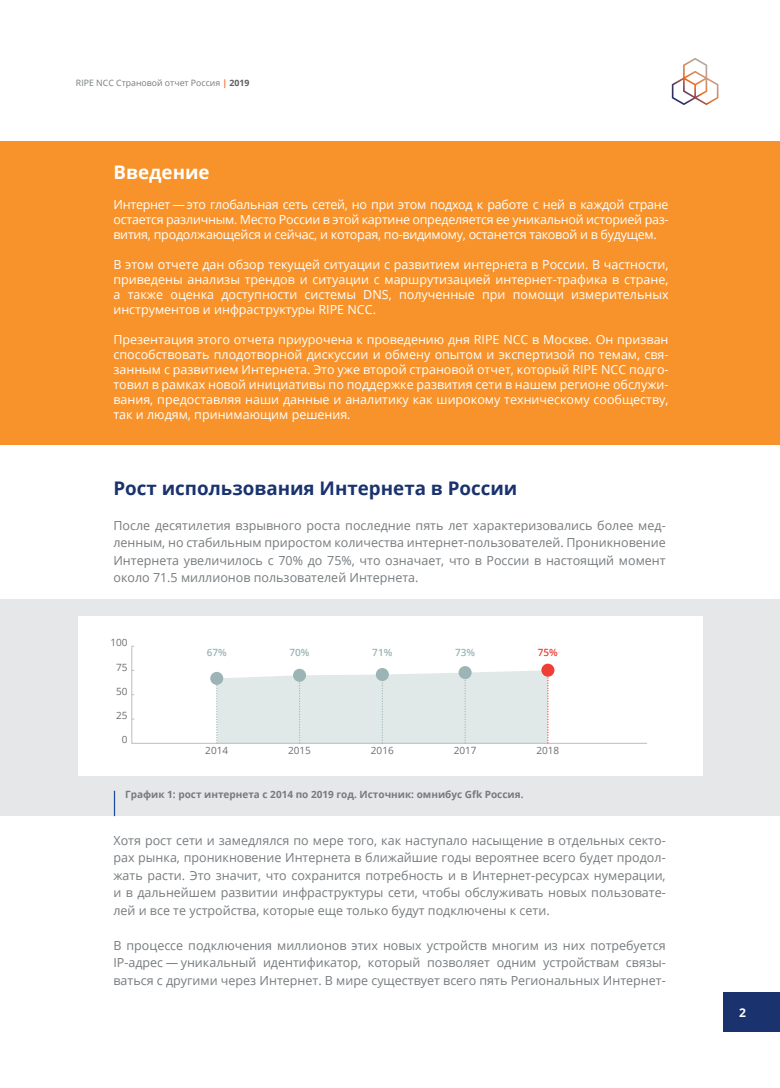
<style>
.page{position:relative;width:780px;height:1088px;background:#fff}
.page>*{position:absolute;margin:0;border:0;box-sizing:border-box;transform-origin:0 0}
.t1{font:700 18.75px "Open Sans";color:#1a336e}
.t2{font:700 18.75px "Open Sans";color:#fff}
.t3{font:12.5px/15px "Open Sans";color:#fff;text-align:justify}
.t4{font:12.5px/17.5px "Open Sans";color:#767b7e;text-align:justify}
.t5{font:700 12.12px "Open Sans";color:#fff}
.t6{font:700 10px "Open Sans";color:#767b7e}
.t7{font:10px "Open Sans";color:#6c6d70}
.t8{font:600 10px "Open Sans";color:#9cb4b5}
.t9{font:600 10px "Open Sans";color:#ee3e35}
.t10{font:8.75px "Open Sans";color:#767b7e}
.s1{font-weight:700;color:#f3712d}
.s2{font-weight:700;color:#5b5f60}
</style>
<div class="page">
<svg style="left:671px;top:58px;width:47px;height:47px"></svg>
<div style="left:723px;top:992px;width:57px;height:39px;background:#1a336e"></div>
<div style="left:0;top:141px;width:780px;height:304px;background:#f7932a"></div>
<div style="left:0;top:599px;width:780px;height:217px;background:#e6e7e9"></div>
<div style="left:78px;top:617px;width:624px;height:159px;background:#fff"></div>
<hr style="left:131px;top:646px;width:1px;height:97px;background:#bcbdc0">
<hr style="left:132px;top:743px;width:515px;height:1px;background:#bcbdc0">
<div style="left:210px;top:672px;width:13px;height:13px;background:#9cb4b5;border-radius:50%"></div>
<svg style="left:376px;top:668px;width:13px;height:13px"></svg>
<svg style="left:458px;top:666px;width:13px;height:13px"></svg>
<svg style="left:216px;top:670px;width:332px;height:74px;background:#e0e7e7"></svg>
<div style="left:541px;top:664px;width:13px;height:13px;background:#ee3e35;border-radius:50%"></div>
<svg style="left:114px;top:791px;width:1px;height:25px"></svg>
<p class="t10" style="left:76px;top:76px;width:175px">RIPE NCC Страновой отчет Россия <span class="s1">|</span> <span class="s2">2019</span></p>
<h1 class="t2" style="left:113px;top:159px;width:98px">Введение</h1>
<p class="t3" style="left:113px;top:197px;width:556px">Интернет — это глобальная сеть сетей, но при этом подход к работе с ней в каждой стране остается различным. Место России в этой картине определяется ее уникальной историей раз&shy;вития, продолжающейся и сейчас, и которая, по-видимому, останется таковой и в будущем.</p>
<p class="t3" style="left:113px;top:257px;width:556px">В этом отчете дан обзор текущей ситуации с развитием интернета в России. В частности, приведены анализы трендов и ситуации с маршрутизацией интернет-трафика в стране, а также оценка доступности системы DNS, полученные при помощи измерительных инструментов и инфраструктуры RIPE NCC.</p>
<p class="t3" style="left:113px;top:332px;width:556px">Презентация этого отчета приурочена к проведению дня RIPE NCC в Москве. Он призван способствовать плодотворной дискуссии и обмену опытом и экспертизой по темам, свя&shy;занным с развитием Интернета. Это уже второй страновой отчет, который RIPE NCC подго&shy;товил в рамках новой инициативы по поддержке развития сети в нашем регионе обслужи&shy;вания, предоставляя наши данные и аналитику как широкому техническому сообществу, так и людям, принимающим решения.</p>
<h1 class="t1" style="left:113px;top:474px;width:405px">Рост использования Интернета в России</h1>
<p class="t4" style="left:113px;top:516px;width:553px">После десятилетия взрывного роста последние пять лет характеризовались более мед&shy;ленным, но стабильным приростом количества интернет-пользователей. Проникновение Интернета увеличилось с 70% до 75%, что означает, что в России в настоящий момент около 71.5 миллионов пользователей Интернета.</p>
<p class="t7" style="left:110px;top:636px;width:19px">100</p>
<p class="t7" style="left:116px;top:660px;width:13px">75</p>
<p class="t7" style="left:116px;top:684px;width:13px">50</p>
<p class="t7" style="left:116px;top:708px;width:13px">25</p>
<p class="t7" style="left:122px;top:733px;width:7px">0</p>
<p class="t8" style="left:207px;top:645px;width:22px">67%</p>
<p class="t8" style="left:289px;top:645px;width:22px">70%</p>
<p class="t8" style="left:372px;top:645px;width:22px">71%</p>
<p class="t8" style="left:455px;top:645px;width:22px">73%</p>
<p class="t9" style="left:538px;top:645px;width:22px">75%</p>
<p class="t7" style="left:205px;top:743px;width:24px">2014</p>
<p class="t7" style="left:288px;top:743px;width:24px">2015</p>
<p class="t7" style="left:371px;top:743px;width:24px">2016</p>
<p class="t7" style="left:453px;top:743px;width:24px">2017</p>
<p class="t7" style="left:536px;top:743px;width:24px">2018</p>
<p class="t6" style="left:125px;top:788px;width:400px">График 1: рост интернета с 2014 по 2019 год. Источник: омнибус Gfk Россия.</p>
<p class="t4" style="left:113px;top:831px;width:553px">Хотя рост сети и замедлялся по мере того, как наступало насыщение в отдельных секто&shy;рах рынка, проникновение Интернета в ближайшие годы вероятнее всего будет продол&shy;жать расти. Это значит, что сохранится потребность и в Интернет-ресурсах нумерации, и в дальнейшем развитии инфраструктуры сети, чтобы обслуживать новых пользовате&shy;лей и все те устройства, которые еще только будут подключены к сети.</p>
<p class="t4" style="left:113px;top:936px;width:553px">В процессе подключения миллионов этих новых устройств многим из них потребуется IP-адрес — уникальный идентификатор, который позволяет одним устройствам связы&shy;ваться с другими через Интернет. В мире существует всего пять Региональных Интернет-</p>
<p class="t5" style="left:739px;top:1003px;width:8px">2</p>
</div>
